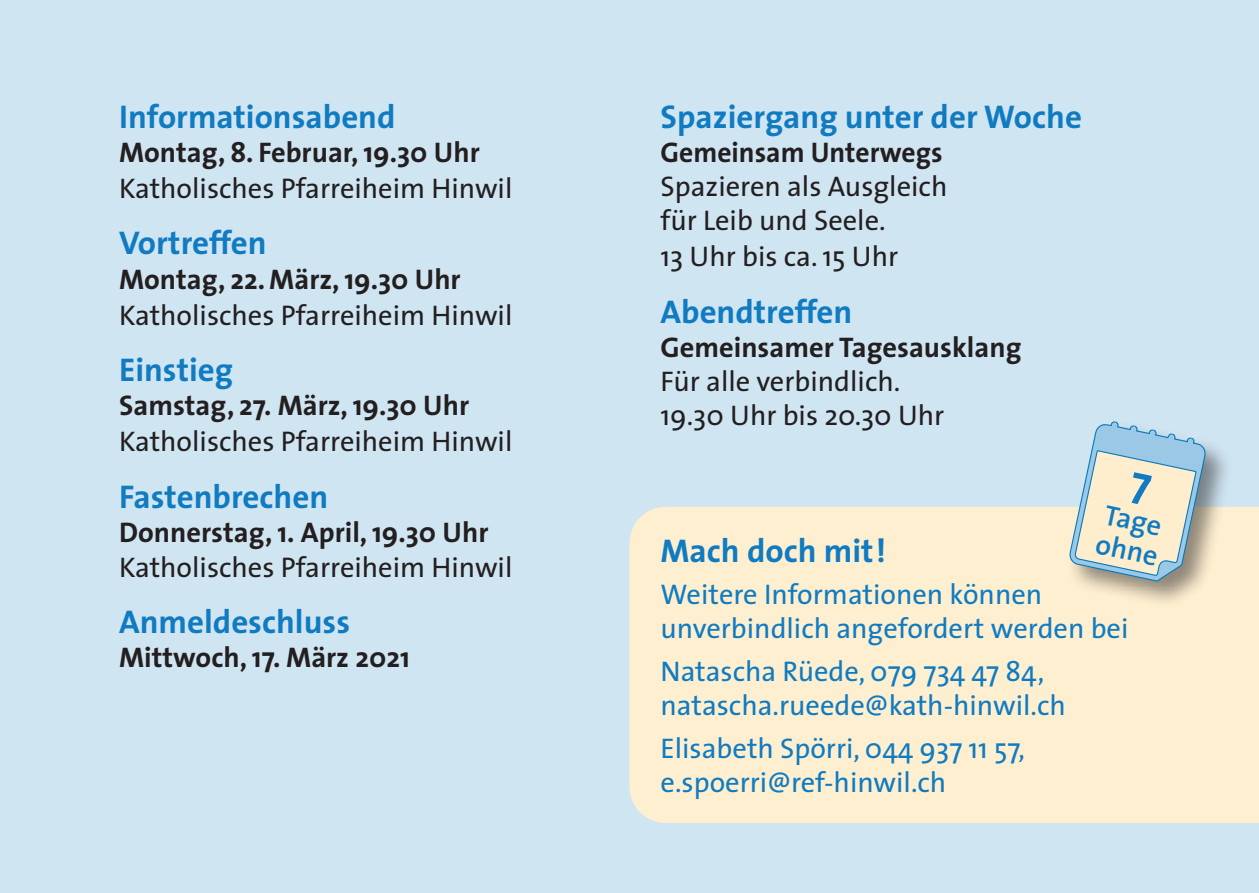
<style>
.page{position:relative;width:1259px;height:893px;background:#d0e5f2}
.page>*{position:absolute;margin:0;border:0;box-sizing:border-box;transform-origin:0 0}
.t1{font:700 33px "The Sans";color:#107bc1}
.t2{font:28.5px/36px "The Sans";color:#231f20}
.t3{font:28.5px/34.2px "The Sans";color:#107bc1}
.t4{font:700 28.5px "The Sans";color:#231f20}
.t5{font:600 28.5px/30.3px "The Sans";color:#107bc1}
.s1{font-weight:700}
</style>
<div class="page">
<div style="left:629px;top:507px;width:630px;height:316px;background:#feefd0"></div>
<div style="left:1066px;top:418px;width:167px;height:191px;background:#231f20;opacity:.5"></div>
<svg style="left:1068px;top:421px;width:138px;height:161px;background:#cfd6cf"></svg>
<p class="t1" style="left:119px;top:89px;width:278px">Informationsabend</p>
<p class="t2" style="left:119px;top:133px;width:395px"><span class="s1">Montag, 8. Februar, 19.30 Uhr<br></span>Katholisches Pfarreiheim Hinwil</p>
<p class="t1" style="left:119px;top:216px;width:149px">Vortreffen</p>
<p class="t2" style="left:119px;top:260px;width:395px"><span class="s1">Montag, 22. März, 19.30 Uhr<br></span>Katholisches Pfarreiheim Hinwil</p>
<p class="t1" style="left:119px;top:342px;width:116px">Einstieg</p>
<p class="t2" style="left:119px;top:387px;width:395px"><span class="s1">Samstag, 27. März, 19.30 Uhr<br></span>Katholisches Pfarreiheim Hinwil</p>
<p class="t1" style="left:119px;top:469px;width:211px">Fastenbrechen</p>
<p class="t2" style="left:119px;top:515px;width:395px;line-height:34.2px"><span class="s1">Donnerstag, 1. April, 19.30 Uhr<br></span>Katholisches Pfarreiheim Hinwil</p>
<p class="t1" style="left:119px;top:594px;width:232px">Anmeldeschluss</p>
<p class="t4" style="left:119px;top:634px;width:292px">Mittwoch, 17. März 2021</p>
<p class="t1" style="left:660px;top:89px;width:423px">Spaziergang unter der Woche</p>
<p class="t2" style="left:660px;top:134px;width:288px;line-height:34.8px"><span class="s1">Gemeinsam Unterwegs<br></span>Spazieren als Ausgleich für Leib und Seele.<br>13 Uhr bis ca. 15 Uhr</p>
<p class="t1" style="left:660px;top:284px;width:193px">Abendtreffen</p>
<p class="t2" style="left:660px;top:329px;width:362px;line-height:34.2px"><span class="s1">Gemeinsamer Tagesausklang<br></span>Für alle verbindlich.<br>19.30 Uhr bis 20.30 Uhr</p>
<p class="t5" style="left:1105px;top:498px;width:65px;rotate:12deg">Tage ohne</p>
<p class="t1" style="left:660px;top:523px;width:227px">Mach doch mit!</p>
<p class="t3" style="left:660px;top:577px;width:469px">Weitere Informationen können unverbindlich angefordert werden bei</p>
<p class="t3" style="left:660px;top:654px;width:407px">Natascha Rüede, 079 734 47 84, natascha.rueede@kath-hinwil.ch</p>
<p class="t3" style="left:660px;top:730px;width:366px">Elisabeth Spörri, 044 937 11 57, e.spoerri@ref-hinwil.ch</p>
</div>
